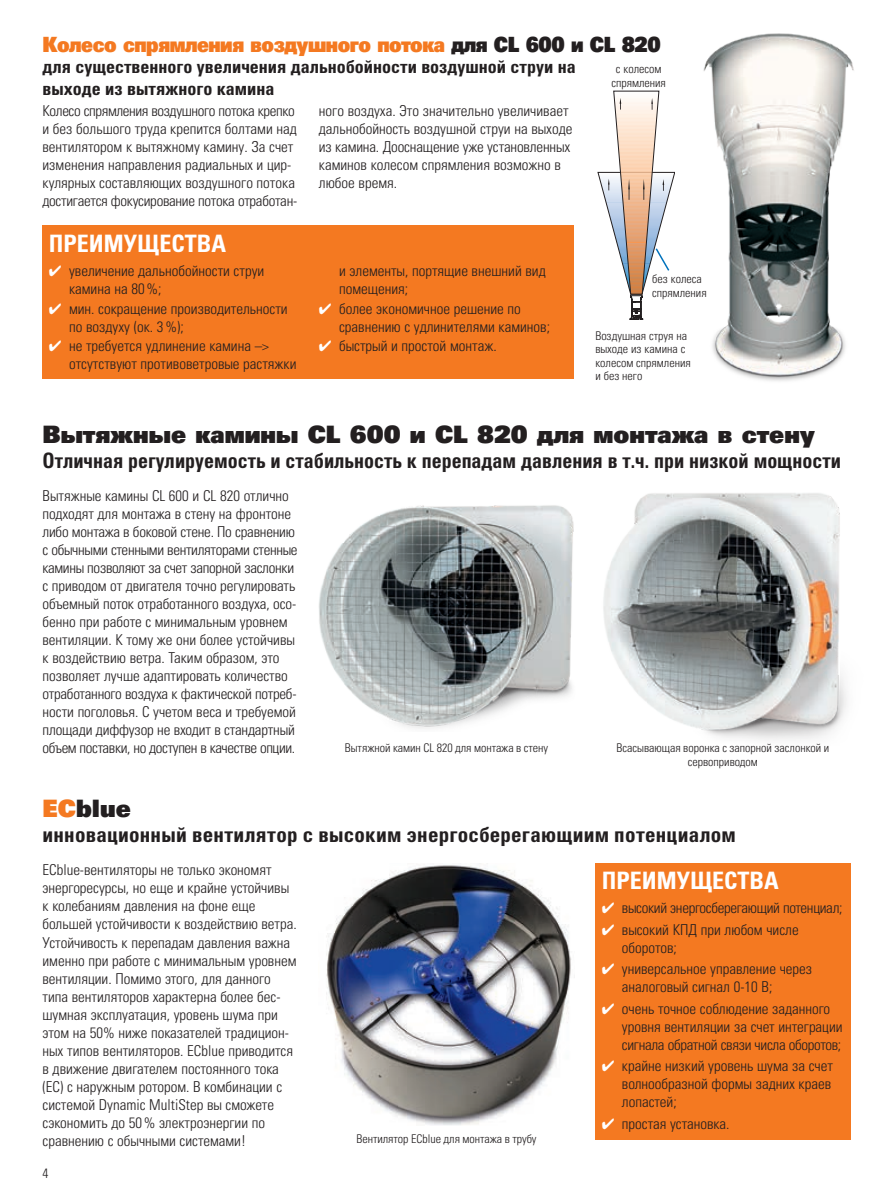
<style>
.page{position:relative;width:893px;height:1191px;background:#fff}
.page>*{position:absolute;margin:0;border:0;box-sizing:border-box;transform-origin:0 0}
.t1{font:24px "Univers LTCYR 85 X Black";color:#231f20}
.t2{font:24px "Univers LTCYR 67 Bold Cond";color:#fff}
.t3{font:21px "Univers LTCYR 67 Bold Cond";color:#231f20;scale:.95 1}
.t4{font:21px "Univers LTCYR 67 Bold Cond";color:#231f20}
.t5{font:21px "Univers LTCYR 85 X Black";letter-spacing:-.025em;color:#f47921;scale:.9 1}
.t6{font:18px/21.6px "Univers LTCYR 67 Bold Cond";color:#231f20}
.t7{font:15px/18px "Univers LTCYR 47 Light Cond";color:#231f20}
.t8{font:15px "Univers LTCYR 47 Light Cond";letter-spacing:-.02em;color:#231f20}
.t9{font:300 condensed 13.5px "Univers LT Std";color:#231f20}
.t10{font:12px/14.4px "Univers LTCYR 47 Light Cond";color:#231f20;text-align:center}
.s1{color:#231f20}
.s2{color:#fff}
.s3{color:#f47921}
</style>
<div class="page">
<img style="left:326px;top:863px;width:245px;height:262px">
<img style="left:319px;top:505px;width:255px;height:224px">
<img style="left:603px;top:493px;width:244px;height:247px">
<img style="left:703px;top:33px;width:151px;height:348px">
<svg style="left:598px;top:91px;width:77px;height:228px"></svg>
<div style="left:595px;top:863px;width:255px;height:277px;background:#f47921"></div>
<div style="left:43px;top:225px;width:531px;height:153px;background:#f47921"></div>
<h2 class="t5" style="left:43px;top:30px;width:688px">Колесо спрямления воздушного потока <span class="s1">для CL 600 и CL 820</span></h2>
<p class="t6" style="left:43px;top:56px;width:535px">для существенного увеличения дальнобойности воздушной струи на выходе из вытяжного камина</p>
<p class="t7" style="left:43px;top:101px;width:256px">Колесо спрямления воздушного потока крепко и без большого труда крепится болтами над вентилятором к вытяжному камину. За счет изменения направления радиальных и цир&shy;кулярных составляющих воздушного потока достигается фокусирование потока отработан-</p>
<p class="t7" style="left:319px;top:101px;width:255px">ного воздуха. Это значительно увеличивает дальнобойность воздушной струи на выходе из камина. Дооснащение уже установленных каминов колесом спрямления возможно в любое время.</p>
<h1 class="t2" style="left:49px;top:229px;width:179px">ПРЕИМУЩЕСТВА</h1>
<p class="t7" style="left:69px;top:261px;width:197px;text-indent:-20px"><span class="s2">✔</span> увеличение дальнобойности струи камина на 80%;</p>
<p class="t7" style="left:69px;top:299px;width:220px;text-indent:-20px"><span class="s2">✔</span> мин. сокращение производительности по воздуху (ок. 3%);</p>
<p class="t7" style="left:69px;top:336px;width:229px;text-indent:-20px"><span class="s2">✔</span> не требуется удлинение камина –&gt; отсутствуют противоветровые растяжки</p>
<p class="t10" style="left:611px;top:61px;width:56px">с колесом спрямления</p>
<p class="t7" style="left:339px;top:261px;width:208px">и элементы, портящие внешний вид помещения;</p>
<p class="t7" style="left:339px;top:299px;width:212px;text-indent:-20px"><span class="s2">✔</span> более экономичное решение по сравнению с удлинителями каминов;</p>
<p class="t7" style="left:319px;top:336px;width:179px"><span class="s2">✔</span> быстрый и простой монтаж.</p>
<p class="t10" style="left:595px;top:328px;width:97px;line-height:13.5px;text-align:left">Воздушная струя на выходе из камина с колесом спрямления и без него</p>
<p class="t10" style="left:652px;top:270px;width:56px;text-align:left">без колеса спрямления</p>
<h1 class="t1" style="left:43px;top:418px;width:774px">Вытяжные камины CL 600 и CL 820 для монтажа в стену</h1>
<h2 class="t3" style="left:43px;top:447px;width:842px">Отличная регулируемость и стабильность к перепадам давления в т.ч. при низкой мощности</h2>
<p class="t7" style="left:43px;top:486px;width:257px">Вытяжные камины CL 600 и CL 820 отлично подходят для монтажа в стену на фронтоне либо монтажа в боковой стене. По сравнению с обычными стенными вентиляторами стенные камины позволяют за счет запорной заслонки с приводом от двигателя точно регулировать объемный поток отработанного воздуха, осо&shy;бенно при работе с минимальным уровнем вентиляции. К тому же они более устойчивы к воздействию ветра. Таким образом, это позволяет лучше адаптировать количество отработанного воздуха к фактической потреб&shy;ности поголовья. С учетом веса и требуемой площади диффузор не входит в стандартный объем поставки, но доступен в качестве опции.</p>
<p class="t10" style="left:345px;top:739px;width:205px">Вытяжной камин CL 820 для монтажа в стену</p>
<p class="t10" style="left:617px;top:739px;width:214px">Всасывающая воронка с запорной заслонкой и сервоприводом</p>
<h1 class="t1" style="left:43px;top:792px;width:90px"><span class="s3">EC</span>blue</h1>
<h2 class="t4" style="left:43px;top:822px;width:695px">инновационный вентилятор с высоким энергосберегающиим потенциалом</h2>
<h1 class="t2" style="left:602px;top:865px;width:179px">ПРЕИМУЩЕСТВА</h1>
<p class="t8" style="left:602px;top:898px;width:242px"><span class="s2">✔</span> высокий энергосберегающий потенциал;</p>
<p class="t7" style="left:622px;top:919px;width:178px;text-indent:-20px"><span class="s2">✔</span> высокий КПД при любом числе оборотов;</p>
<p class="t7" style="left:622px;top:959px;width:192px;text-indent:-20px"><span class="s2">✔</span> универсальное управление через аналоговый сигнал 0-10 В;</p>
<p class="t7" style="left:622px;top:998px;width:222px;text-indent:-20px"><span class="s2">✔</span> очень точное соблюдение заданного уровня вентиляции за счет интеграции сигнала обратной связи числа оборотов;</p>
<p class="t7" style="left:622px;top:1056px;width:212px;text-align:justify;text-indent:-20px"><span class="s2">✔</span> крайне низкий уровень шума за счет волнообразной формы задних краев лопастей;</p>
<p class="t7" style="left:602px;top:1113px;width:129px"><span class="s2">✔</span> простая установка.</p>
<p class="t10" style="left:356px;top:1131px;width:182px">Вентилятор ECblue для монтажа в трубу</p>
<p class="t7" style="left:43px;top:860px;width:256px">ECblue-вентиляторы не только экономят энергоресурсы, но еще и крайне устойчивы к колебаниям давления на фоне еще большей устойчивости к воздействию ветра.<br>Устойчивость к перепадам давления важна именно при работе с минимальным уровнем вентиляции. Помимо этого, для данного типа вентиляторов характерна более бес&shy;шумная эксплуатация, уровень шума при этом на 50% ниже показателей традицион&shy;ных типов вентиляторов. ECblue приводится в движение двигателем постоянного тока (ЕС) с наружным ротором. В комбинации с системой Dynamic MultiStep вы сможете сэкономить до 50% электроэнергии по сравнению с обычными системами!</p>
<p class="t9" style="left:43px;top:1165px;width:7px">4</p>
</div>
